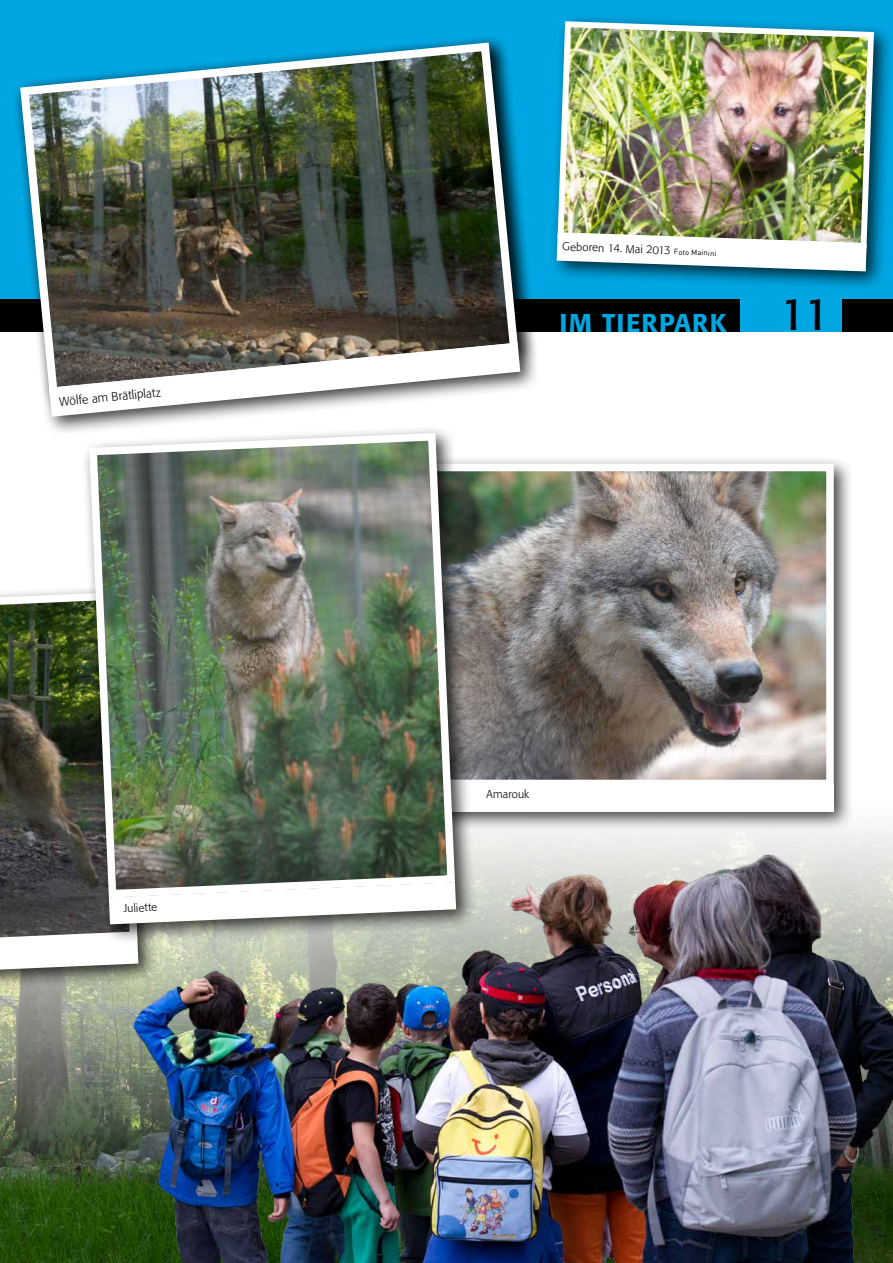
<style>
.page{position:relative;width:893px;height:1263px;background:#fff}
.page>*{position:absolute;margin:0;border:0;box-sizing:border-box;transform-origin:0 0}
.t1{font:44.7px "Formata";color:#000}
.t2{font:500 25.5px "Formata";color:#00a6e2}
.t3{font:300 12px "Formata";color:#000}
.t4{font:300 11.25px "Formata";letter-spacing:.01em;color:#000}
.s1{font-family:"DIN";font-weight:400;font-size:7.5px}
</style>
<div class="page">
<div style="left:0;top:0;width:893px;height:332px;background:#00a6e2"></div>
<div style="left:0;top:299px;width:740px;height:33px;background:#000"></div>
<div style="left:842px;top:299px;width:51px;height:33px;background:#000"></div>
<img style="left:0;top:1006px;width:51px;height:257px">
<img style="left:51px;top:827px;width:842px;height:436px">
<div style="left:415px;top:455px;width:439px;height:376px;background:#000;opacity:.75"></div>
<img style="left:476px;top:473px;width:349px;height:305px">
<div style="left:424px;top:464px;width:410px;height:323px;border:8px solid #fff"></div>
<div style="left:424px;top:784px;width:410px;height:27px;background:#fff"></div>
<div style="left:13px;top:35px;width:527px;height:402px;background:#000;opacity:.75"></div>
<div style="left:13px;top:35px;width:525px;height:380px;background:#000;opacity:.75"></div>
<img style="left:16px;top:38px;width:507px;height:362px">
<svg style="left:49px;top:343px;width:471px;height:74px"></svg>
<div style="left:0;top:584px;width:158px;height:422px;background:#000;opacity:.75"></div>
<svg style="left:0;top:588px;width:141px;height:377px;background:#464b3a"></svg>
<svg style="left:0;top:936px;width:138px;height:33px"></svg>
<div style="left:81px;top:425px;width:395px;height:519px;background:#000;opacity:.75"></div>
<img style="left:85px;top:429px;width:374px;height:472px">
<svg style="left:109px;top:882px;width:347px;height:42px"></svg>
<div style="left:549px;top:13px;width:344px;height:278px;background:#000;opacity:.75"></div>
<svg style="left:557px;top:252px;width:310px;height:19px;background:#bbd2da"></svg>
<img style="left:554px;top:18px;width:323px;height:234px">
<p class="t3" style="left:59px;top:394px;width:104px;rotate:-5deg">Wölfe am Brätliplatz</p>
<p class="t4" style="left:123px;top:902px;width:35px;rotate:-2deg">Juliette</p>
<p class="t4" style="left:563px;top:240px;width:156px;rotate:2deg">Geboren 14. Mai 2013 <span class="s1">Foto Mainini</span></p>
<h2 class="t2" style="left:559px;top:307px;width:74px">IM TIERPARK</h2>
<h1 class="t1" style="left:780px;top:287px;width:52px">11</h1>
<p class="t4" style="left:487px;top:787px;width:44px">Amarouk</p>
</div>
